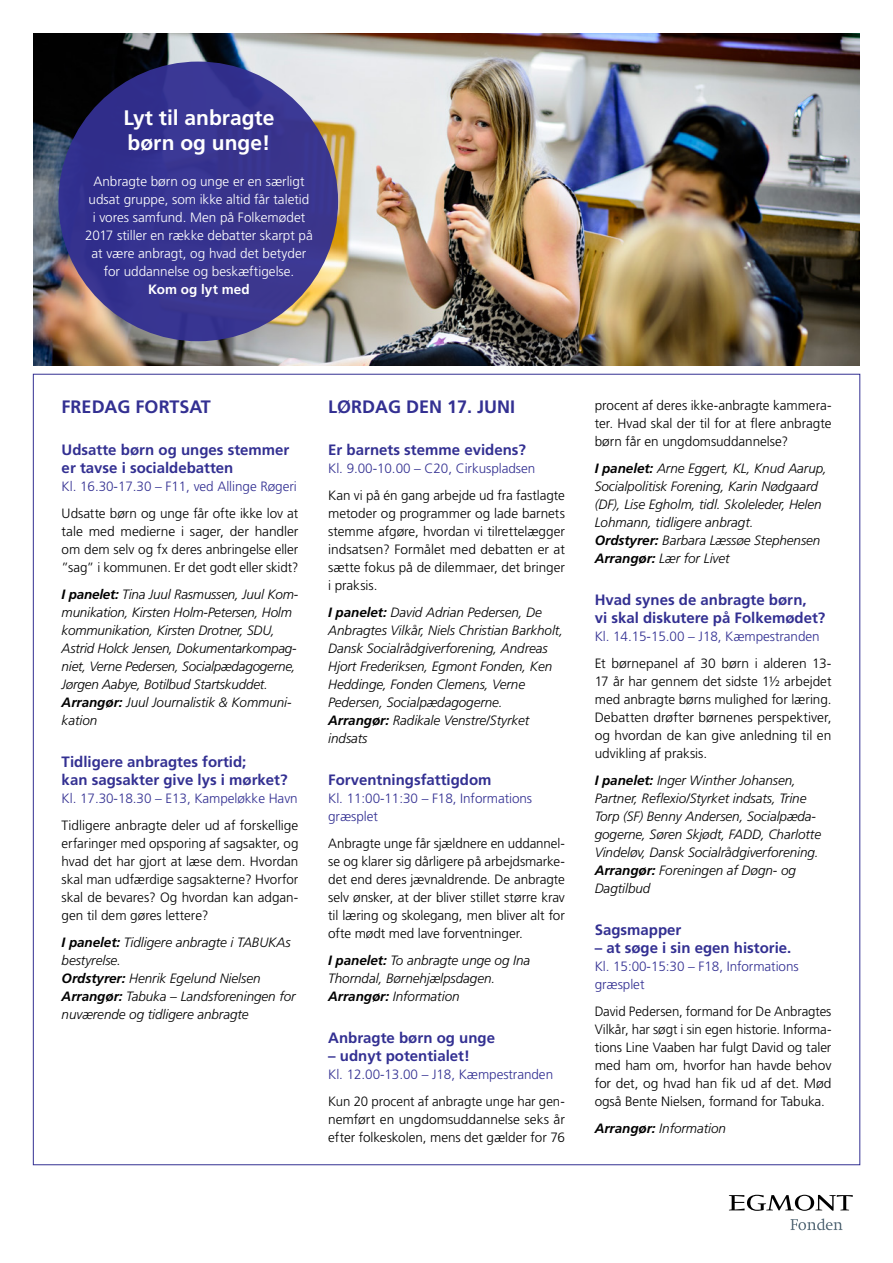
<style>
.page{position:relative;width:893px;height:1263px;background:#fff}
.page>*{position:absolute;margin:0;border:0;box-sizing:border-box;transform-origin:0 0}
.Rubrik_Stor{font:700 21px/25.2px "Frutiger";color:#fff}
.Rubrik{font:700 18px "Frutiger";color:#333092}
.Rubrik-2{font:700 15px/18px "Frutiger";color:#333092}
.Brød{font:300 13.5px/18px "Frutiger";letter-spacing:-.005em;color:#000;text-align:justify}
.Panel{font:italic 300 13.5px/18px "Frutiger";letter-spacing:-.005em;color:#000}
.Tid___Sted{font:300 13.5px/18px "Frutiger";letter-spacing:-.005em;color:#333092}
.Rubrik_Stor-2{font:300 13.5px/18px "Frutiger";color:#fff;text-align:center}
.Rubrik_Stor-3{font:700 13.5px "Frutiger";letter-spacing:.005em;color:#fff}
.s1{font-weight:700}
</style>
<div class="page">
<svg style="left:729px;top:1195px;width:124px;height:16px"></svg>
<svg style="left:790px;top:1218px;width:53px;height:12px"></svg>
<img style="left:33px;top:33px;width:827px;height:333px">
<div style="left:58px;top:62px;width:280px;height:279px;background:#333092;border-radius:50%"></div>
<p class="Rubrik_Stor" style="left:123px;top:105px;width:152px">Lyt til anbragte børn og unge!</p>
<p class="Rubrik_Stor-2" style="left:85px;top:172px;width:229px">Anbragte børn og unge er en særligt udsat gruppe, som ikke altid får taletid<br>i vores samfund. Men på Folkemødet 2017 stiller en række debatter skarpt på at være anbragt, og hvad det betyder for uddannelse og beskæftigelse.</p>
<p class="Rubrik_Stor-3" style="left:148px;top:281px;width:103px">Kom og lyt med</p>
<p class="Rubrik" style="left:62px;top:396px;width:151px">FREDAG FORTSAT</p>
<p class="Rubrik-2" style="left:62px;top:441px;width:229px">Udsatte børn og unges stemmer er tavse i socialdebatten</p>
<p class="Tid___Sted" style="left:62px;top:478px;width:237px">Kl. 16.30-17.30 – F11, ved Allinge Røgeri</p>
<p class="Brød" style="left:62px;top:505px;width:238px">Udsatte børn og unge får ofte ikke lov at tale med medierne i sager, der handler om dem selv og fx deres anbringelse eller ”sag” i kommunen. Er det godt eller skidt?</p>
<p class="Panel" style="left:62px;top:586px;width:238px"><span class="s1">I panelet:</span> Tina Juul Rasmussen, Juul Kom&shy;munikation, Kirsten Holm-Petersen, Holm kommunikation, Kirsten Drotner, SDU, Astrid Holck Jensen, Dokumentarkompag&shy;niet, Verne Pedersen, Socialpædagogerne, Jørgen Aabye, Botilbud Startskuddet.</p>
<p class="Panel" style="left:62px;top:694px;width:232px"><span class="s1">Arrangør:</span> Juul Journalistik &amp; Kommuni&shy;kation</p>
<p class="Rubrik-2" style="left:62px;top:753px;width:227px">Tidligere anbragtes fortid;<br>kan sagsakter give lys i mørket?</p>
<p class="Tid___Sted" style="left:62px;top:790px;width:238px">Kl. 17.30-18.30 – E13, Kampeløkke Havn</p>
<p class="Brød" style="left:62px;top:817px;width:238px">Tidligere anbragte deler ud af forskellige erfaringer med opsporing af sagsakter, og hvad det har gjort at læse dem. Hvordan skal man udfærdige sagsakterne? Hvorfor skal de bevares? Og hvordan kan adgan&shy;gen til dem gøres lettere?</p>
<p class="Panel" style="left:62px;top:934px;width:231px"><span class="s1">I panelet:</span> Tidligere anbragte i TABUKAs bestyrelse.</p>
<p class="Panel" style="left:62px;top:970px;width:200px"><span class="s1">Ordstyrer:</span> Henrik Egelund Nielsen</p>
<p class="Panel" style="left:62px;top:988px;width:236px"><span class="s1">Arrangør:</span> Tabuka – Landsforeningen for nuværende og tidligere anbragte</p>
<p class="Rubrik" style="left:328px;top:396px;width:189px">LØRDAG DEN 17. JUNI</p>
<p class="Rubrik-2" style="left:328px;top:441px;width:199px">Er barnets stemme evidens?</p>
<p class="Tid___Sted" style="left:328px;top:460px;width:209px">Kl. 9.00-10.00 – C20, Cirkuspladsen</p>
<p class="Brød" style="left:328px;top:487px;width:238px">Kan vi på én gang arbejde ud fra fastlagte metoder og programmer og lade barnets stemme afgøre, hvordan vi tilrettelægger indsatsen? Formålet med debatten er at sætte fokus på de dilemmaer, det bringer i praksis.</p>
<p class="Panel" style="left:328px;top:604px;width:236px"><span class="s1">I panelet:</span> David Adrian Pedersen, De Anbragtes Vilkår, Niels Christian Barkholt, Dansk Socialrådgiverforening, Andreas Hjort Frederiksen, Egmont Fonden, Ken Heddinge, Fonden Clemens, Verne Pedersen, Socialpædagogerne.</p>
<p class="Panel" style="left:328px;top:712px;width:203px"><span class="s1">Arrangør:</span> Radikale Venstre/Styrket indsats</p>
<p class="Rubrik-2" style="left:328px;top:771px;width:165px">Forventningsfattigdom</p>
<p class="Tid___Sted" style="left:328px;top:790px;width:206px">Kl. 11:00-11:30 – F18, Informations græsplet</p>
<p class="Brød" style="left:328px;top:835px;width:238px">Anbragte unge får sjældnere en uddannel&shy;se og klarer sig dårligere på arbejdsmarke&shy;det end deres jævnaldrende. De anbragte selv ønsker, at der bliver stillet større krav til læring og skolegang, men bliver alt for ofte mødt med lave forventninger.</p>
<p class="Panel" style="left:328px;top:952px;width:204px"><span class="s1">I panelet:</span> To anbragte unge og Ina<br>Thorndal, Børnehjælpsdagen.</p>
<p class="Panel" style="left:328px;top:988px;width:133px"><span class="s1">Arrangør:</span> Information</p>
<p class="Rubrik-2" style="left:328px;top:1029px;width:168px">Anbragte børn og unge</p>
<p class="Rubrik-2" style="left:328px;top:1047px;width:143px">– udnyt potentialet!</p>
<p class="Tid___Sted" style="left:328px;top:1066px;width:226px">Kl. 12.00-13.00 – J18, Kæmpestranden</p>
<p class="Brød" style="left:328px;top:1093px;width:238px">Kun 20 procent af anbragte unge har gen&shy;nemført en ungdomsuddannelse seks år efter folkeskolen, mens det gælder for 76</p>
<p class="Brød" style="left:595px;top:396px;width:238px">procent af deres ikke-anbragte kammera&shy;ter. Hvad skal der til for at flere anbragte børn får en ungdomsuddannelse?</p>
<p class="Panel" style="left:595px;top:459px;width:234px"><span class="s1">I panelet:</span> Arne Eggert, KL, Knud Aarup, Socialpolitisk Forening, Karin Nødgaard (DF), Lise Egholm, tidl. Skoleleder, Helen Lohmann, tidligere anbragt.</p>
<p class="Panel" style="left:595px;top:531px;width:227px"><span class="s1">Ordstyrer:</span> Barbara Læssøe Stephensen</p>
<p class="Panel" style="left:595px;top:549px;width:136px"><span class="s1">Arrangør:</span> Lær for Livet</p>
<p class="Rubrik-2" style="left:595px;top:591px;width:232px">Hvad synes de anbragte børn,<br>vi skal diskutere på Folkemødet?</p>
<p class="Tid___Sted" style="left:595px;top:627px;width:226px">Kl. 14.15-15.00 – J18, Kæmpestranden</p>
<p class="Brød" style="left:595px;top:654px;width:238px">Et børnepanel af 30 børn i alderen 13- 17 år har gennem det sidste 1½ arbejdet med anbragte børns mulighed for læring.<br>Debatten drøfter børnenes perspektiver, og hvordan de kan give anledning til en udvikling af praksis.</p>
<p class="Panel" style="left:595px;top:771px;width:228px"><span class="s1">I panelet:</span> Inger Winther Johansen, Partner, Reflexio/Styrket indsats, Trine Torp (SF) Benny Andersen, Socialpæda&shy;gogerne, Søren Skjødt, FADD, Charlotte Vindeløv, Dansk Socialrådgiverforening.</p>
<p class="Panel" style="left:595px;top:861px;width:203px"><span class="s1">Arrangør:</span> Foreningen af Døgn- og<br>Dagtilbud</p>
<p class="Rubrik-2" style="left:595px;top:921px;width:88px">Sagsmapper</p>
<p class="Rubrik-2" style="left:595px;top:939px;width:198px">– at søge i sin egen historie.</p>
<p class="Tid___Sted" style="left:595px;top:957px;width:206px">Kl. 15:00-15:30 – F18, Informations græsplet</p>
<p class="Brød" style="left:595px;top:1002px;width:238px">David Pedersen, formand for De Anbragtes Vilkår, har søgt i sin egen historie. Informa&shy;tions Line Vaaben har fulgt David og taler med ham om, hvorfor han havde behov for det, og hvad han fik ud af det. Mød også Bente Nielsen, formand for Tabuka.</p>
<p class="Panel" style="left:595px;top:1119px;width:133px"><span class="s1">Arrangør:</span> Information</p>
</div>
